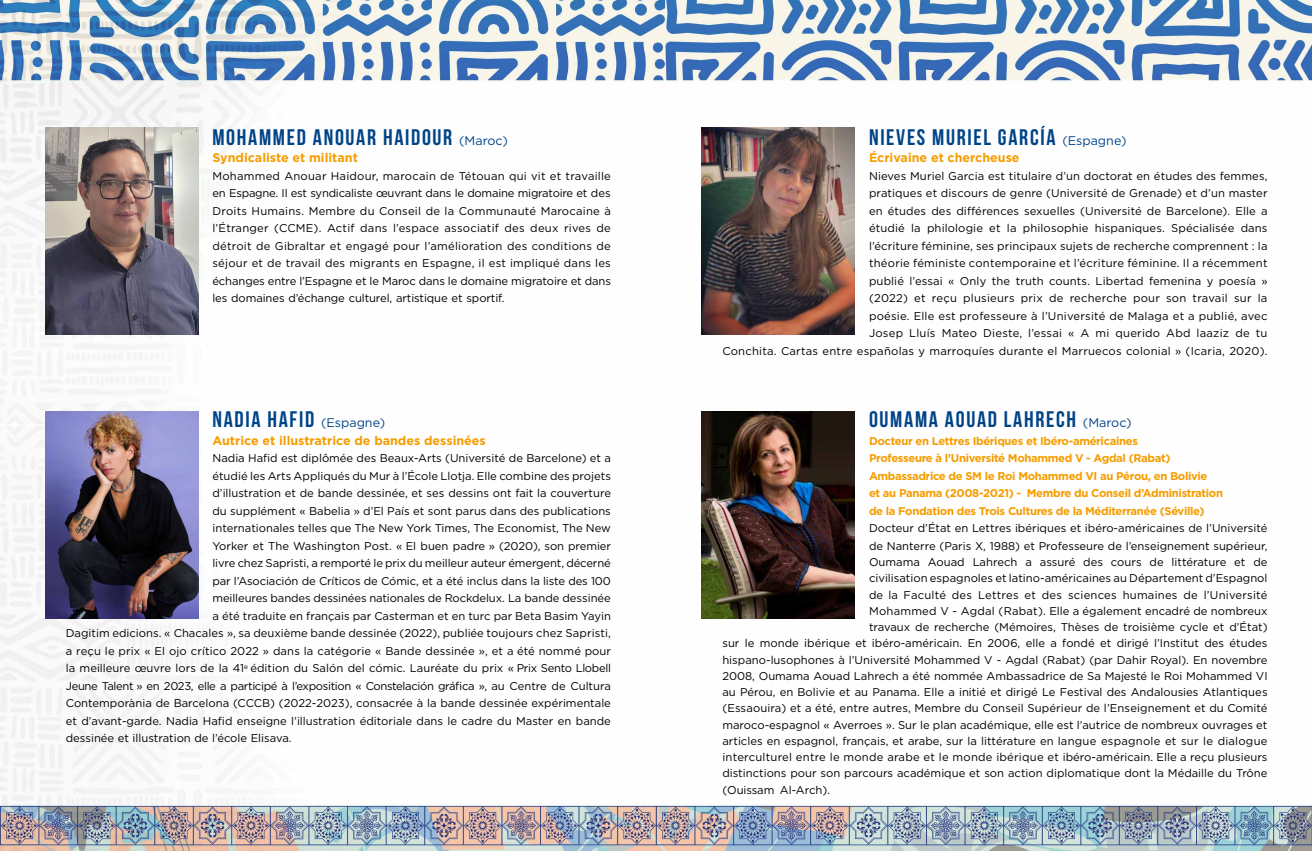
<style>
.page{position:relative;width:1312px;height:851px;background:#fff}
.page>*{position:absolute;margin:0;border:0;box-sizing:border-box;transform-origin:0 0}
.t1{font:22.5px "Bebas Neue";letter-spacing:.075em;color:#048}
.t2{font:700 12.5px "Gotham";color:#f59d01}
.t3{font:11.25px/17.5px "Gotham";color:#000;text-align:justify}
.t4{font:700 11.25px/17.5px "Gotham";letter-spacing:-.03em;color:#f59d01}
.t5{font:11.25px "Gotham";letter-spacing:.02em;color:#000}
.t6{font:11.25px "Gotham";letter-spacing:-.03em;color:#000}
.s1{font-family:"Gotham";font-size:12.5px}
</style>
<div class="page">
<img style="left:0;top:0;width:1311px;height:850px">
<img style="left:45px;top:128px;width:153px;height:206px">
<img style="left:45px;top:411px;width:153px;height:207px">
<img style="left:701px;top:128px;width:153px;height:206px">
<img style="left:701px;top:411px;width:153px;height:207px">
<h1 class="t1" style="left:212px;top:124px;width:297px">MOHAMMED ANOUAR HAIDOUR <span class="s1">(Maroc)</span></h1>
<p class="t2" style="left:212px;top:149px;width:147px">Syndicaliste et militant</p>
<p class="t3" style="left:212px;top:166px;width:400px">Mohammed Anouar Haidour, marocain de Tétouan qui vit et travaille en Espagne. Il est syndicaliste œuvrant dans le domaine migratoire et des Droits Humains. Membre du Conseil de la Communauté Marocaine à l’Étranger (CCME). Actif dans l’espace associatif des deux rives de détroit de Gibraltar et engagé pour l’amélioration des conditions de séjour et de travail des migrants en Espagne, il est impliqué dans les échanges entre l’Espagne et le Maroc dans le domaine migratoire et dans les domaines d’échange culturel, artistique et sportif.</p>
<h1 class="t1" style="left:212px;top:407px;width:174px">NADIA HAFID <span class="s1">(Espagne)</span></h1>
<p class="t2" style="left:212px;top:432px;width:275px">Autrice et illustratrice de bandes dessinées</p>
<p class="t3" style="left:212px;top:449px;width:400px">Nadia Hafid est diplômée des Beaux-Arts (Université de Barcelone) et a</p>
<p class="t3" style="left:212px;top:466px;width:400px">étudié les Arts Appliqués du Mur à l’École Llotja. Elle combine des projets</p>
<p class="t3" style="left:212px;top:484px;width:400px">d’illustration et de bande dessinée, et ses dessins ont fait la couverture</p>
<p class="t3" style="left:212px;top:501px;width:400px">du supplément « Babelia » d’El País et sont parus dans des publications</p>
<p class="t3" style="left:212px;top:519px;width:400px">internationales telles que The New York Times, The Economist, The New</p>
<p class="t3" style="left:212px;top:536px;width:400px">Yorker et The Washington Post. « El buen padre » (2020), son premier</p>
<p class="t3" style="left:212px;top:554px;width:400px">livre chez Sapristi, a remporté le prix du meilleur auteur émergent, décerné</p>
<p class="t3" style="left:212px;top:572px;width:400px">par l’Asociación de Críticos de Cómic, et a été inclus dans la liste des 100</p>
<p class="t3" style="left:212px;top:589px;width:400px">meilleures bandes dessinées nationales de Rockdelux. La bande dessinée</p>
<p class="t3" style="left:212px;top:607px;width:400px">a été traduite en français par Casterman et en turc par Beta Basim Yayin</p>
<p class="t3" style="left:66px;top:624px;width:546px">Dagitim edicions. « Chacales », sa deuxième bande dessinée (2022), publiée toujours chez Sapristi,</p>
<p class="t3" style="left:66px;top:642px;width:546px">a reçu le prix « El ojo crítico 2022 » dans la catégorie « Bande dessinée », et a été nommé pour</p>
<p class="t3" style="left:66px;top:659px;width:546px">la meilleure œuvre lors de la 41<sup>e</sup> édition du Salón del cómic. Lauréate du prix « Prix Sento Llobell</p>
<p class="t6" style="left:66px;top:678px;width:546px">Jeune Talent » en 2023, elle a participé à l’exposition « Constelación gráfica », au Centre de Cultura</p>
<p class="t3" style="left:66px;top:694px;width:546px">Contemporània de Barcelona (CCCB) (2022-2023), consacrée à la bande dessinée expérimentale</p>
<p class="t3" style="left:66px;top:711px;width:546px">et d’avant-garde. Nadia Hafid enseigne l’illustration éditoriale dans le cadre du Master en bande</p>
<p class="t3" style="left:66px;top:729px;width:227px">dessinée et illustration de l’école Elisava.</p>
<h1 class="t1" style="left:868px;top:124px;width:259px">NIEVES MURIEL GARCÍA <span class="s1">(Espagne)</span></h1>
<p class="t2" style="left:868px;top:149px;width:152px">Écrivaine et chercheuse</p>
<p class="t3" style="left:722px;top:166px;width:546px;text-align:right">Nieves Muriel Garcia est titulaire d’un doctorat en études des femmes,<br>pratiques et discours de genre (Université de Grenade) et d’un master<br>en études des différences sexuelles (Université de Barcelone). Elle a<br>étudié la philologie et la philosophie hispaniques. Spécialisée dans<br>l’écriture féminine, ses principaux sujets de recherche comprennent : la<br>théorie féministe contemporaine et l’écriture féminine. Il a récemment<br>publié l’essai « Only the truth counts. Libertad femenina y poesía »<br>(2022) et reçu plusieurs prix de recherche pour son travail sur la<br>poésie. Elle est professeure à l’Université de Malaga et a publié, avec<br>Josep Lluís Mateo Dieste, l’essai « A mi querido Abd laaziz de tu<br>Conchita. Cartas entre españolas y marroquíes durante el Marruecos colonial » (Icaria, 2020).</p>
<h1 class="t1" style="left:868px;top:407px;width:264px">OUMAMA AOUAD LAHRECH <span class="s1">(Maroc)</span></h1>
<p class="t4" style="left:868px;top:432px;width:355px">Docteur en Lettres Ibériques et Ibéro-américaines<br>Professeure à l’Université Mohammed V - Agdal (Rabat)<br>Ambassadrice de SM le Roi Mohammed VI au Pérou, en Bolivie<br>et au Panama (2008-2021) - Membre du Conseil d’Administration de la Fondation des Trois Cultures de la Méditerranée (Séville)</p>
<p class="t3" style="left:868px;top:519px;width:400px">Docteur d’État en Lettres ibériques et ibéro-américaines de l’Université de Nanterre (Paris X, 1988) et Professeure de l’enseignement supérieur,</p>
<p class="t3" style="left:868px;top:553px;width:400px">Oumama Aouad Lahrech a assuré des cours de littérature et de</p>
<p class="t3" style="left:868px;top:569px;width:400px">civilisation espagnoles et latino-américaines au Département d’Espagnol</p>
<p class="t5" style="left:868px;top:587px;width:400px">de la Faculté des Lettres et des sciences humaines de l’Université</p>
<p class="t3" style="left:868px;top:601px;width:400px">Mohammed V - Agdal (Rabat). Elle a également encadré de nombreux</p>
<p class="t3" style="left:868px;top:618px;width:400px">travaux de recherche (Mémoires, Thèses de troisième cycle et d’État)</p>
<p class="t3" style="left:722px;top:634px;width:546px">sur le monde ibérique et ibéro-américain. En 2006, elle a fondé et dirigé l’Institut des études</p>
<p class="t3" style="left:722px;top:650px;width:546px">hispano-lusophones à l’Université Mohammed V - Agdal (Rabat) (par Dahir Royal). En novembre</p>
<p class="t3" style="left:722px;top:666px;width:546px">2008, Oumama Aouad Lahrech a été nommée Ambassadrice de Sa Majesté le Roi Mohammed VI</p>
<p class="t3" style="left:722px;top:683px;width:546px">au Pérou, en Bolivie et au Panama. Elle a initié et dirigé Le Festival des Andalousies Atlantiques</p>
<p class="t3" style="left:722px;top:699px;width:546px">(Essaouira) et a été, entre autres, Membre du Conseil Supérieur de l’Enseignement et du Comité</p>
<p class="t3" style="left:722px;top:715px;width:546px">maroco-espagnol « Averroes ». Sur le plan académique, elle est l’autrice de nombreux ouvrages et</p>
<p class="t3" style="left:722px;top:731px;width:546px">articles en espagnol, français, et arabe, sur la littérature en langue espagnole et sur le dialogue</p>
<p class="t5" style="left:722px;top:749px;width:546px">interculturel entre le monde arabe et le monde ibérique et ibéro-américain. Elle a reçu plusieurs</p>
<p class="t3" style="left:722px;top:764px;width:546px">distinctions pour son parcours académique et son action diplomatique dont la Médaille du Trône</p>
<p class="t3" style="left:722px;top:780px;width:109px">(Ouissam Al-Arch).</p>
</div>
